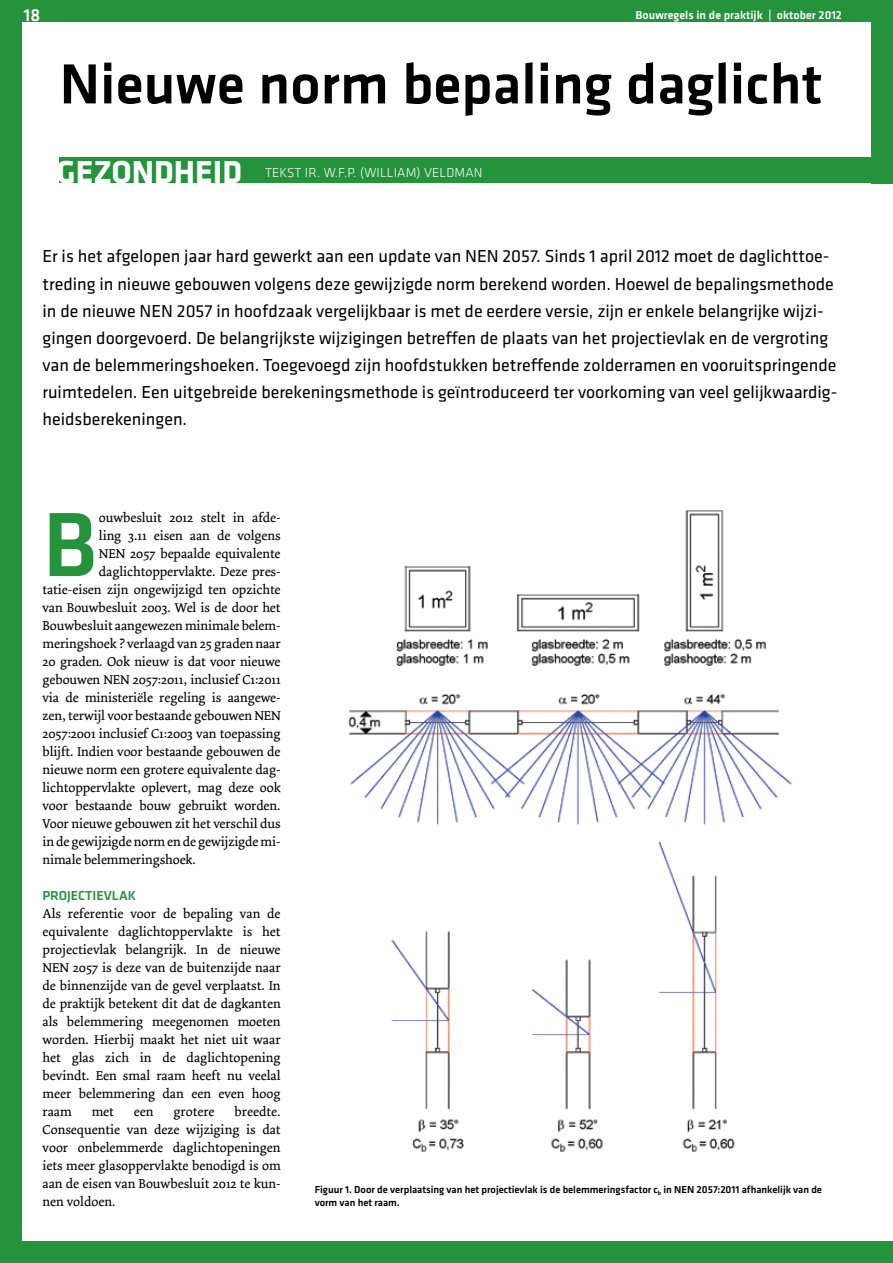
<style>
.page{position:relative;width:893px;height:1263px;background:#fff}
.page>*{position:absolute;margin:0;border:0;box-sizing:border-box;transform-origin:0 0}
.t1{font:500 94.65px "Klavika";color:#24933c}
.t2{font:500 58.5px "Klavika";color:#000}
.t3{font:700 33px "Klavika";color:#fff}
.t4{font:18px/27px "Klavika";color:#000}
.t5{font:500 18px "Klavika";color:#fff}
.t6{font:13.5px/18px "Dolly";letter-spacing:-.005em;color:#000;text-align:justify}
.t7{font:300 13.5px "Klavika";letter-spacing:.01em;color:#fff}
.t8{font:500 13.5px "Klavika";color:#24933c}
.t9{font:500 12px "Klavika";color:#fff}
.t10{font:500 10.5px/12.6px "Klavika";color:#000}
</style>
<div class="page">
<div style="left:0;top:1242px;width:893px;height:21px;background:#24933c"></div>
<div style="left:0;top:0;width:21px;height:1263px;background:#24933c"></div>
<div style="left:0;top:0;width:893px;height:21px;background:#24933c"></div>
<div style="left:60px;top:158px;width:833px;height:25px;background:#24933c"></div>
<div style="left:872px;top:0;width:21px;height:183px;background:#24933c"></div>
<img style="left:348px;top:510px;width:444px;height:642px">
<h3 class="t5" style="left:24px;top:6px;width:18px">18</h3>
<p class="t9" style="left:636px;top:9px;width:208px">Bouwregels in de praktijk | oktober 2012</p>
<h2 class="t2" style="left:60px;top:52px;width:764px">Nieuwe norm bepaling daglicht</h2>
<h3 class="t3" style="left:56px;top:154px;width:187px">GEZONDHEID</h3>
<p class="t7" style="left:265px;top:166px;width:219px">TE KST IR. W.F.P. (WI LLIAM) VE LDMAN</p>
<p class="t4" style="left:43px;top:243px;width:796px">Er is het afgelopen jaar hard gewerkt aan een update van NEN 2057. Sinds 1 april 2012 moet de daglichttoe&shy;treding in nieuwe gebouwen volgens deze gewijzigde norm berekend worden. Hoewel de bepalingsmethode in de nieuwe NEN 2057 in hoofdzaak vergelijkbaar is met de eerdere versie, zijn er enkele belangrijke wijzi&shy;gingen doorgevoerd. De belangrijkste wijzigingen betreffen de plaats van het projectievlak en de vergroting van de belemmeringshoeken. Toegevoegd zijn hoofdstukken betreffende zolderramen en vooruitspringende ruimtedelen. Een uitgebreide berekeningsmethode is geïntroduceerd ter voorkoming van veel gelijkwaardig&shy;heidsberekeningen.</p>
<h1 class="t1" style="left:43px;top:493px;width:56px">B</h1>
<p class="t6" style="left:99px;top:509px;width:183px">ouwbesluit 2012 stelt in afde-</p>
<p class="t6" style="left:99px;top:527px;width:183px">ling 3.11 eisen aan de volgens</p>
<p class="t6" style="left:99px;top:545px;width:183px">NEN 2057 bepaalde equivalente</p>
<p class="t6" style="left:99px;top:563px;width:183px">daglichtoppervlakte. Deze pres-</p>
<p class="t6" style="left:43px;top:581px;width:240px">tatie-eisen zijn ongewijzigd ten opzichte</p>
<p class="t6" style="left:43px;top:599px;width:240px">van Bouwbesluit 2003. Wel is de door het</p>
<p class="t6" style="left:43px;top:617px;width:240px">Bouwbesluit aangewezen minimale belem-</p>
<p class="t6" style="left:43px;top:635px;width:240px">meringshoek ? verlaagd van 25 graden naar</p>
<p class="t6" style="left:43px;top:653px;width:240px">20 graden. Ook nieuw is dat voor nieuwe</p>
<p class="t6" style="left:43px;top:671px;width:240px">gebouwen NEN 2057:2011, inclusief C1:2011</p>
<p class="t6" style="left:43px;top:689px;width:240px">via de ministeriële regeling is aangewe-</p>
<p class="t6" style="left:43px;top:707px;width:240px">zen, terwijl voor bestaande gebouwen NEN</p>
<p class="t6" style="left:43px;top:725px;width:240px">2057:2001 inclusief C1:2003 van toepassing</p>
<p class="t6" style="left:43px;top:743px;width:240px">blijft. Indien voor bestaande gebouwen de</p>
<p class="t6" style="left:43px;top:761px;width:240px">nieuwe norm een grotere equivalente dag-</p>
<p class="t6" style="left:43px;top:779px;width:240px">lichtoppervlakte oplevert, mag deze ook</p>
<p class="t6" style="left:43px;top:797px;width:240px">voor bestaande bouw gebruikt worden.</p>
<p class="t6" style="left:43px;top:815px;width:240px">Voor nieuwe gebouwen zit het verschil dus</p>
<p class="t6" style="left:43px;top:833px;width:240px">in de gewijzigde norm en de gewijzigde mi-</p>
<p class="t6" style="left:43px;top:851px;width:155px">nimale belemmeringshoek.</p>
<p class="t8" style="left:43px;top:888px;width:8px">Proje</p>
<p class="t8" style="left:78px;top:888px;width:59px">ctievlak</p>
<p class="t6" style="left:43px;top:905px;width:240px">Als referentie voor de bepaling van de equivalente daglichtoppervlakte is het projectievlak belangrijk. In de nieuwe NEN 2057 is deze van de buitenzijde naar de binnenzijde van de gevel verplaatst. In de praktijk betekent dit dat de dagkanten als belemmering meegenomen moeten worden. Hierbij maakt het niet uit waar het glas zich in de daglichtopening bevindt. Een smal raam heeft nu veelal meer belemmering dan een even hoog raam</p>
<p class="t6" style="left:43px;top:1103px;width:240px;text-indent:192px">breedte.<br>Consequentie van deze wijziging is dat voor onbelemmerde daglichtopeningen iets meer glasoppervlakte benodigd is om aan de eisen van Bouwbesluit 2012 te kun&shy;nen voldoen.</p>
<p class="t6" style="left:92px;top:1103px;width:24px">met</p>
<p class="t6" style="left:134px;top:1103px;width:21px">een</p>
<p class="t6" style="left:173px;top:1103px;width:43px">grotere</p>
<p class="t10" style="left:315px;top:1183px;width:509px">Figuur 1. Door de verplaatsing van het projectievlak is de belemmeringsfactor c<sub>b</sub> in NEN 2057:2011 afhankelijk van de vorm van het raam.</p>
</div>
